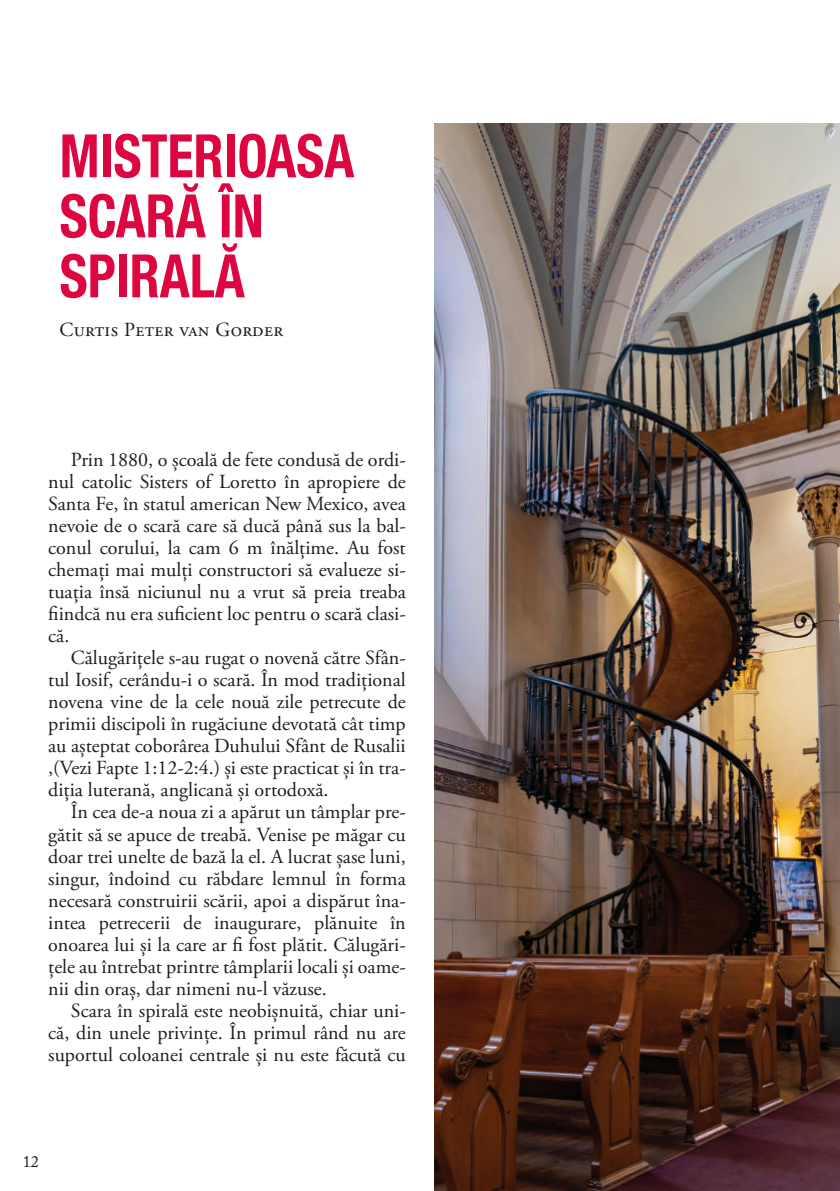
<style>
.page{position:relative;width:840px;height:1191px;background:#fff}
.page>*{position:absolute;margin:0;border:0;box-sizing:border-box;transform-origin:0 0}
.t1{font:700 condensed 60px/60px "Helvetica Neue LT Pro";color:#de0640;scale:.9 1}
.t2{font:20px/22px "Adobe Garamond Pro";color:#1d1d1b;text-align:justify}
.t3{font:16px "Adobe Caslon Pro";color:#1d1d1b}
</style>
<div class="page">
<img style="left:434px;top:124px;width:405px;height:1067px">
<h1 class="t1" style="left:60px;top:134px;width:329px">MISTERIOASA<br>SCARĂ ÎN<br>SPIRALĂ</h1>
<p class="t2" style="left:60px;top:321px;width:225px">CURTIS PETER VAN GORDER</p>
<p class="t2" style="left:48px;top:451px;width:359px;text-indent:23px">Prin 1880, o școală de fete condusă de ordi&shy;nul catolic Sisters of Loretto în apropiere de Santa Fe, în statul american New Mexico, avea nevoie de o scară care să ducă până sus la bal&shy;conul corului, la cam 6 m înălţime. Au fost chemaţi mai mulţi constructori să evalueze si&shy;tuaţia însă niciunul nu a vrut să preia treaba fiindcă nu era suficient loc pentru o scară clasi&shy;că.</p>
<p class="t2" style="left:48px;top:649px;width:359px;text-indent:23px">Călugăriţele s-au rugat o novenă către Sfân&shy;tul Iosif, cerându-i o scară. În mod tradiţional novena vine de la cele nouă zile petrecute de primii discipoli în rugăciune devotată cât timp au așteptat coborârea Duhului Sfânt de Rusalii ,(Vezi Fapte 1:12-2:4.) și este practicat și în tra&shy;diţia luterană, anglicană și ortodoxă.</p>
<p class="t2" style="left:48px;top:803px;width:359px;text-indent:23px">În cea de-a noua zi a apărut un tâmplar pre&shy;gătit să se apuce de treabă. Venise pe măgar cu doar trei unelte de bază la el. A lucrat șase luni, singur, îndoind cu răbdare lemnul în forma necesară construirii scării, apoi a dispărut îna&shy;intea petrecerii de inaugurare, plănuite în onoarea lui și la care ar fi fost plătit. Călugări&shy;ţele au întrebat printre tâmplarii locali și oame&shy;nii din oraș, dar nimeni nu-l văzuse.</p>
<p class="t2" style="left:48px;top:1001px;width:359px;text-indent:23px">Scara în spirală este neobișnuită, chiar uni&shy;că, din unele privinţe. În primul rând nu are suportul coloanei centrale și nu este făcută cu</p>
<p class="t3" style="left:23px;top:1154px;width:17px">12</p>
</div>
